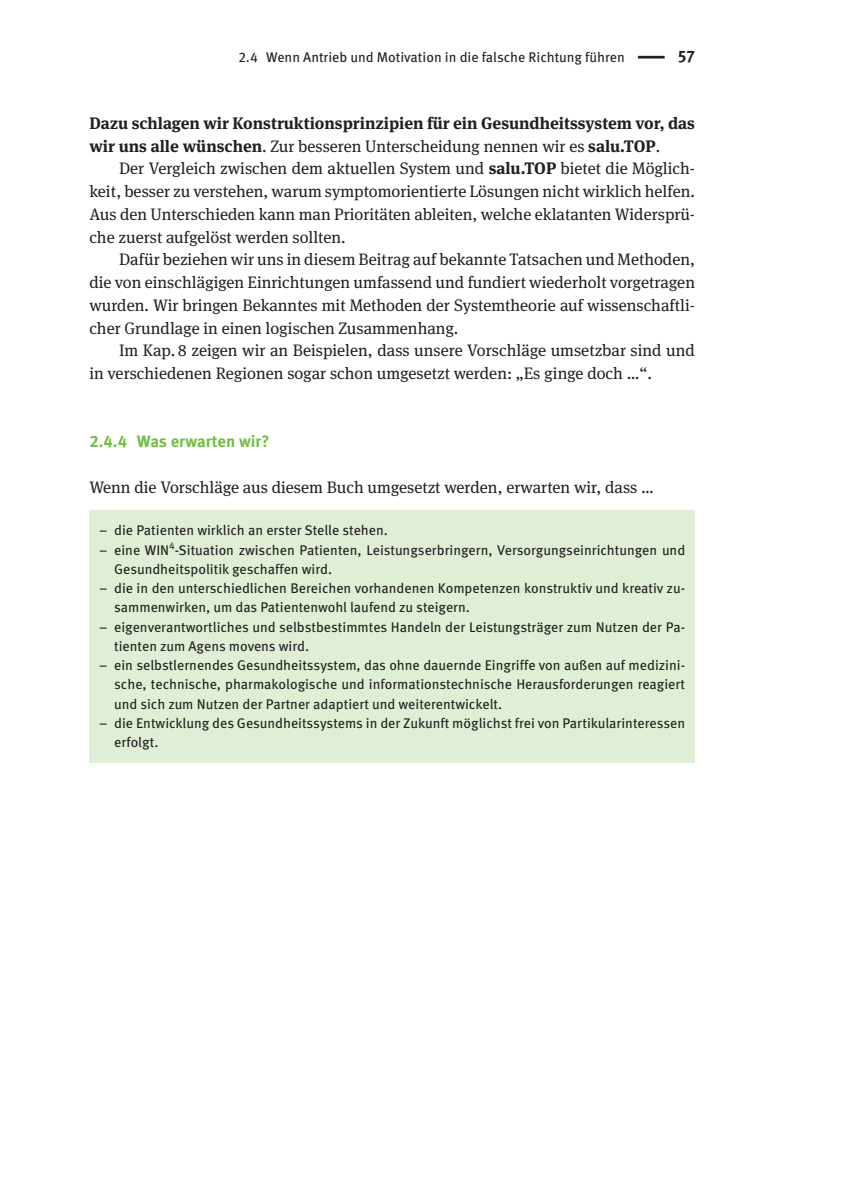
<style>
.page{position:relative;width:844px;height:1191px;background:#fff}
.page>*{position:absolute;margin:0;border:0;box-sizing:border-box;transform-origin:0 0}
.t1{font:16.62px/22.8px "DG Meta Serif Science";color:#231f20;text-align:justify}
.t2{font:700 16.62px/22.8px "DG Meta Serif Science";color:#231f20}
.t3{font:700 16.62px "DG Meta Science";color:#71bf44}
.t4{font:700 16.62px "DG Meta Science";color:#231f20}
.t5{font:14px/19.2px "DG Meta Science";color:#231f20}
.s1{font-weight:400}
.s2{font-weight:700}
</style>
<div class="page">
<div style="left:89px;top:510px;width:605px;height:252px;background:#dfeed4"></div>
<p class="t5" style="left:238px;top:47px;width:388px">2.4 Wenn Antrieb und Motivation in die falsche Richtung führen</p>
<p class="t4" style="left:678px;top:43px;width:18px">57</p>
<p class="t2" style="left:89px;top:111px;width:607px">Dazu schlagen wir Konstruktionsprinzipien für ein Gesundheitssystem vor, das wir uns alle wünschen<span class="s1">. Zur besseren Unterscheidung nennen wir es</span> salu.TOP<span class="s1">.</span></p>
<p class="t1" style="left:89px;top:157px;width:607px;text-indent:30px">Der Vergleich zwischen dem aktuellen System und <span class="s2">salu.TOP</span> bietet die Möglich&shy;keit, besser zu verstehen, warum symptomorientierte Lösungen nicht wirklich helfen.<br>Aus den Unterschieden kann man Prioritäten ableiten, welche eklatanten Widersprü&shy;che zuerst aufgelöst werden sollten.</p>
<p class="t1" style="left:89px;top:248px;width:607px;text-indent:30px">Dafür beziehen wir uns in diesem Beitrag auf bekannte Tatsachen und Methoden, die von einschlägigen Einrichtungen umfassend und fundiert wiederholt vorgetragen wurden. Wir bringen Bekanntes mit Methoden der Systemtheorie auf wissenschaftli&shy;cher Grundlage in einen logischen Zusammenhang.</p>
<p class="t1" style="left:89px;top:339px;width:607px;text-indent:30px">Im Kap. 8 zeigen wir an Beispielen, dass unsere Vorschläge umsetzbar sind und in verschiedenen Regionen sogar schon umgesetzt werden: „Es ginge doch …“.</p>
<p class="t3" style="left:89px;top:428px;width:181px">2.4.4 Was erwarten wir?</p>
<p class="t1" style="left:89px;top:475px;width:566px">Wenn die Vorschläge aus diesem Buch umgesetzt werden, erwarten wir, dass …</p>
<p class="t5" style="left:99px;top:520px;width:290px">– die Patienten wirklich an erster Stelle stehen.</p>
<p class="t5" style="left:114px;top:540px;width:572px;text-indent:-15px">– eine WIN<sup>4</sup>-Situation zwischen Patienten, Leistungserbringern, Versorgungseinrichtungen und<br>Gesundheitspolitik geschaffen wird.</p>
<p class="t5" style="left:114px;top:578px;width:572px;text-indent:-15px">– die in den unterschiedlichen Bereichen vorhandenen Kompetenzen konstruktiv und kreativ zu&shy;sammenwirken, um das Patientenwohl laufend zu steigern.</p>
<p class="t5" style="left:114px;top:617px;width:572px;text-indent:-15px">– eigenverantwortliches und selbstbestimmtes Handeln der Leistungsträger zum Nutzen der Pa&shy;tienten zum Agens movens wird.</p>
<p class="t5" style="left:114px;top:655px;width:572px;text-align:justify;text-indent:-15px">– ein selbstlernendes Gesundheitssystem, das ohne dauernde Eingriffe von außen auf medizini&shy;sche, technische, pharmakologische und informationstechnische Herausforderungen reagiert und sich zum Nutzen der Partner adaptiert und weiterentwickelt.</p>
<p class="t5" style="left:114px;top:713px;width:572px;text-indent:-15px">– die Entwicklung des Gesundheitssystems in der Zukunft möglichst frei von Partikularinteressen erfolgt.</p>
</div>
